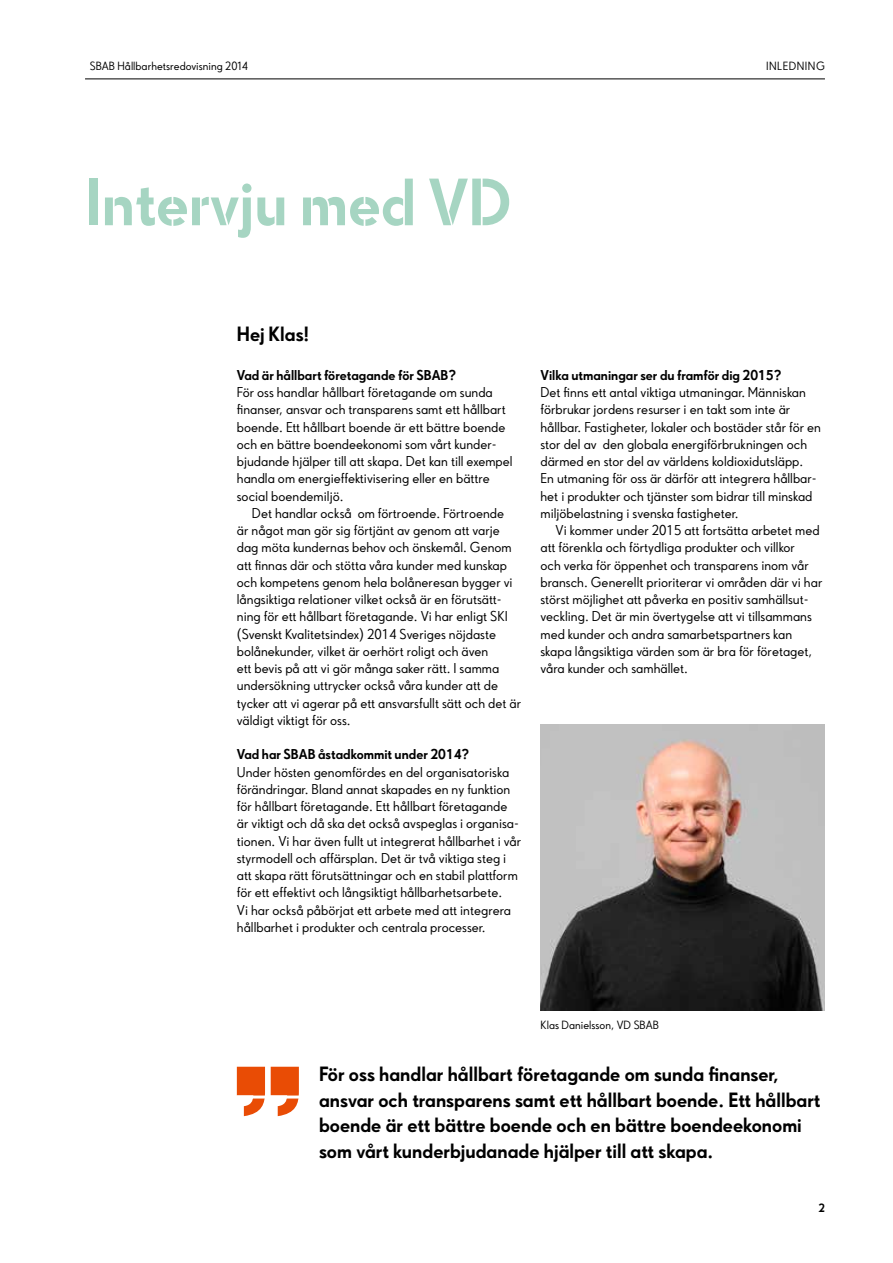
<style>
.page{position:relative;width:893px;height:1263px;background:#fff}
.page>*{position:absolute;margin:0;border:0;box-sizing:border-box;transform-origin:0 0}
.t1{font:700 63px "SBAB Stencil";color:#a6d5c2}
.t2{font:700 19.5px/25.5px "SBAB Sans";color:#000}
.t3{font:13.5px/17.2px "SBAB Sans";color:#000}
.t4{font:700 13.5px "SBAB Sans";color:#000}
.t5{font:11.25px "SBAB Sans";color:#000}
.t6{font:11.25px "SBAB Sans";letter-spacing:.04em;color:#000}
.t7{font:700 11.25px "SBAB Sans";color:#000}
</style>
<div class="page">
<hr style="left:85px;top:79px;width:740px;height:1px;background:#000">
<svg style="left:237px;top:1067px;width:28px;height:49px"></svg>
<svg style="left:271px;top:1067px;width:28px;height:49px"></svg>
<hr style="left:237px;top:1095px;width:67px;height:3px;background:#fff">
<img style="left:540px;top:724px;width:285px;height:287px">
<p class="t5" style="left:90px;top:59px;width:160px">SBAB Hållbarhetsredovisning 2014</p>
<p class="t6" style="left:766px;top:59px;width:60px">INLEDNING</p>
<h1 class="t1" style="left:85px;top:163px;width:428px">Intervju med VD</h1>
<h2 class="t2" style="left:237px;top:320px;width:74px">Hej Klas!</h2>
<p class="t4" style="left:237px;top:366px;width:221px">Vad är hållbart företagande för SBAB?</p>
<p class="t3" style="left:237px;top:383px;width:277px">För oss handlar hållbart företagande om sunda finanser, ansvar och transparens samt ett hållbart boende. Ett hållbart boende är ett bättre boende och en bättre boendeekonomi som vårt kunder&shy;bjudande hjälper till att skapa. Det kan till exempel handla om energieffektivisering eller en bättre social boendemiljö.</p>
<p class="t3" style="left:237px;top:504px;width:286px;text-indent:15px">Det handlar också om förtroende. Förtroende<br>är något man gör sig förtjänt av genom att varje dag möta kundernas behov och önskemål. Genom att finnas där och stötta våra kunder med kunskap och kompetens genom hela bolåneresan bygger vi långsiktiga relationer vilket också är en förutsätt&shy;ning för ett hållbart företagande. Vi har enligt SKI (Svenskt Kvalitetsindex) 2014 Sveriges nöjdaste bolånekunder, vilket är oerhört roligt och även<br>ett bevis på att vi gör många saker rätt. I samma undersökning uttrycker också våra kunder att de tycker att vi agerar på ett ansvarsfullt sätt och det är väldigt viktigt för oss.</p>
<p class="t4" style="left:237px;top:746px;width:234px">Vad har SBAB åstadkommit under 2014?</p>
<p class="t3" style="left:237px;top:763px;width:286px">Under hösten genomfördes en del organisatoriska förändringar. Bland annat skapades en ny funktion för hållbart företagande. Ett hållbart företagande är viktigt och då ska det också avspeglas i organisa&shy;tionen. Vi har även fullt ut integrerat hållbarhet i vår styrmodell och affärsplan. Det är två viktiga steg i att skapa rätt förutsättningar och en stabil plattform för ett effektivt och långsiktigt hållbarhetsarbete.<br>Vi har också påbörjat ett arbete med att integrera hållbarhet i produkter och centrala processer.</p>
<p class="t4" style="left:540px;top:366px;width:242px">Vilka utmaningar ser du framför dig 2015?</p>
<p class="t3" style="left:540px;top:383px;width:282px">Det finns ett antal viktiga utmaningar. Människan förbrukar jordens resurser i en takt som inte är hållbar. Fastigheter, lokaler och bostäder står för en stor del av den globala energiförbrukningen och därmed en stor del av världens koldioxidutsläpp.<br>En utmaning för oss är därför att integrera hållbar&shy;het i produkter och tjänster som bidrar till minskad miljöbelastning i svenska fastigheter.</p>
<p class="t3" style="left:540px;top:521px;width:283px;text-indent:15px">Vi kommer under 2015 att fortsätta arbetet med att förenkla och förtydliga produkter och villkor<br>och verka för öppenhet och transparens inom vår bransch. Generellt prioriterar vi områden där vi har störst möjlighet att påverka en positiv samhällsut&shy;veckling. Det är min övertygelse att vi tillsammans med kunder och andra samarbetspartners kan skapa långsiktiga värden som är bra för företaget, våra kunder och samhället.</p>
<p class="t5" style="left:540px;top:1018px;width:120px">Klas Danielsson, VD SBAB</p>
<h2 class="t2" style="left:319px;top:1061px;width:503px">För oss handlar hållbart företagande om sunda finanser, ansvar och transparens samt ett hållbart boende. Ett hållbart boende är ett bättre boende och en bättre boendeekonomi som vårt kunderbjudanade hjälper till att skapa.</h2>
<p class="t7" style="left:818px;top:1200px;width:8px">2</p>
</div>
